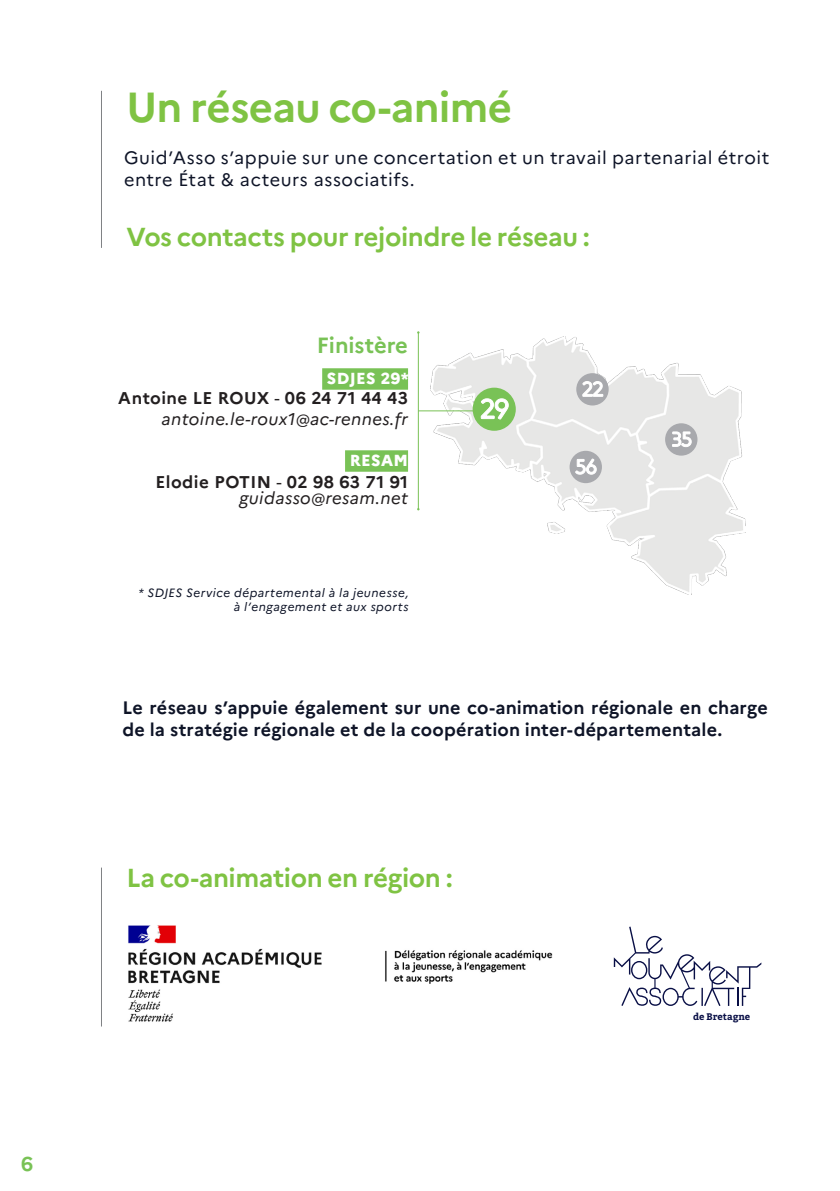
<style>
.page{position:relative;width:840px;height:1191px;background:#fff}
.page>*{position:absolute;margin:0;border:0;box-sizing:border-box;transform-origin:0 0}
._40_40_Left{font:700 42px "Marianne";letter-spacing:-.02em;color:#7fc343}
._40_40_Left-2{font:700 26px "Marianne";letter-spacing:-.015em;color:#7fc343}
.t1{font:700 22px "Marianne";color:#79c256}
.t2{font:700 20px "Marianne";color:#79c256}
._10_12_Left{font:700 18px/22px "Marianne";letter-spacing:.01em;color:#0e1427}
._10_12_Left-2{font:18px/22px "Marianne";letter-spacing:.03em;color:#0e1427}
.t3{font:italic 17px "Marianne";letter-spacing:.025em;color:#231f20}
.t4{font:700 17px "Marianne";letter-spacing:.025em;color:#231f20}
.t5{font:800 16px "Marianne";letter-spacing:.025em;color:#fff}
._10_12_Left-3{font:italic 12px/14.4px "Marianne";letter-spacing:.045em;color:#0e1427;text-align:right}
.t6{font:700 9.6px "Bitter";letter-spacing:-.005em;color:#090f46}
.s1{font-weight:400}
</style>
<div class="page">
<hr style="left:101px;top:91px;width:1px;height:157px;background:#808285">
<hr style="left:101px;top:867px;width:1px;height:159px;background:#808285">
<img style="left:128px;top:925px;width:425px;height:97px">
<svg style="left:613px;top:926px;width:148px;height:80px"></svg>
<img style="left:430px;top:336px;width:314px;height:258px">
<div style="left:576px;top:373px;width:32px;height:32px;background:#a8a9ad;border-radius:50%"></div>
<svg style="left:582px;top:381px;width:20px;height:15px"></svg>
<div style="left:472px;top:388px;width:43px;height:43px;background:#79c256;border-radius:50%"></div>
<svg style="left:480px;top:398px;width:28px;height:21px"></svg>
<div style="left:664px;top:423px;width:33px;height:32px;background:#a8a9ad;border-radius:50%"></div>
<svg style="left:672px;top:431px;width:19px;height:16px"></svg>
<div style="left:569px;top:451px;width:32px;height:32px;background:#a8a9ad;border-radius:50%"></div>
<svg style="left:575px;top:459px;width:21px;height:15px"></svg>
<div style="left:322px;top:368px;width:86px;height:22px;background:#79c256"></div>
<div style="left:345px;top:450px;width:63px;height:22px;background:#79c256"></div>
<hr style="left:418px;top:332px;width:1px;height:177px;background:#79c256">
<hr style="left:418px;top:410px;width:61px;height:1px;background:#79c256">
<p class="t2" style="left:21px;top:1148px;width:13px">6</p>
<p class="_40_40_Left" style="left:126px;top:75px;width:387px">Un réseau co-animé</p>
<p class="_10_12_Left-2" style="left:124px;top:145px;width:646px">Guid’Asso s’appuie sur une concertation et un travail partenarial étroit entre État &amp; acteurs associatifs.</p>
<p class="_40_40_Left-2" style="left:126px;top:217px;width:464px">Vos contacts pour rejoindre le réseau :</p>
<p class="t1" style="left:317px;top:328px;width:92px">Finistère</p>
<p class="t5" style="left:327px;top:366px;width:83px">SDJES 29*</p>
<p class="t4" style="left:118px;top:385px;width:291px">Antoine LE ROUX <span class="s1">-</span> 06 24 71 44 43</p>
<p class="t3" style="left:161px;top:405px;width:248px">antoine.le-roux1@ac-rennes.fr</p>
<p class="t5" style="left:349px;top:448px;width:60px">RESAM</p>
<p class="t4" style="left:155px;top:468px;width:254px">Elodie POTIN <span class="s1">-</span> 02 98 63 71 91</p>
<p class="t3" style="left:239px;top:484px;width:170px">guidasso@resam.net</p>
<p class="_10_12_Left-3" style="left:138px;top:584px;width:271px">* SDJES Service départemental à la jeunesse, à l’engagement et aux sports</p>
<p class="_10_12_Left" style="left:122px;top:695px;width:646px">Le réseau s’appuie également sur une co-animation régionale en charge de la stratégie régionale et de la coopération inter-départementale.</p>
<p class="_40_40_Left-2" style="left:126px;top:857px;width:327px">La co-animation en région :</p>
<p class="t6" style="left:692px;top:1009px;width:59px">de Bretagne</p>
</div>
